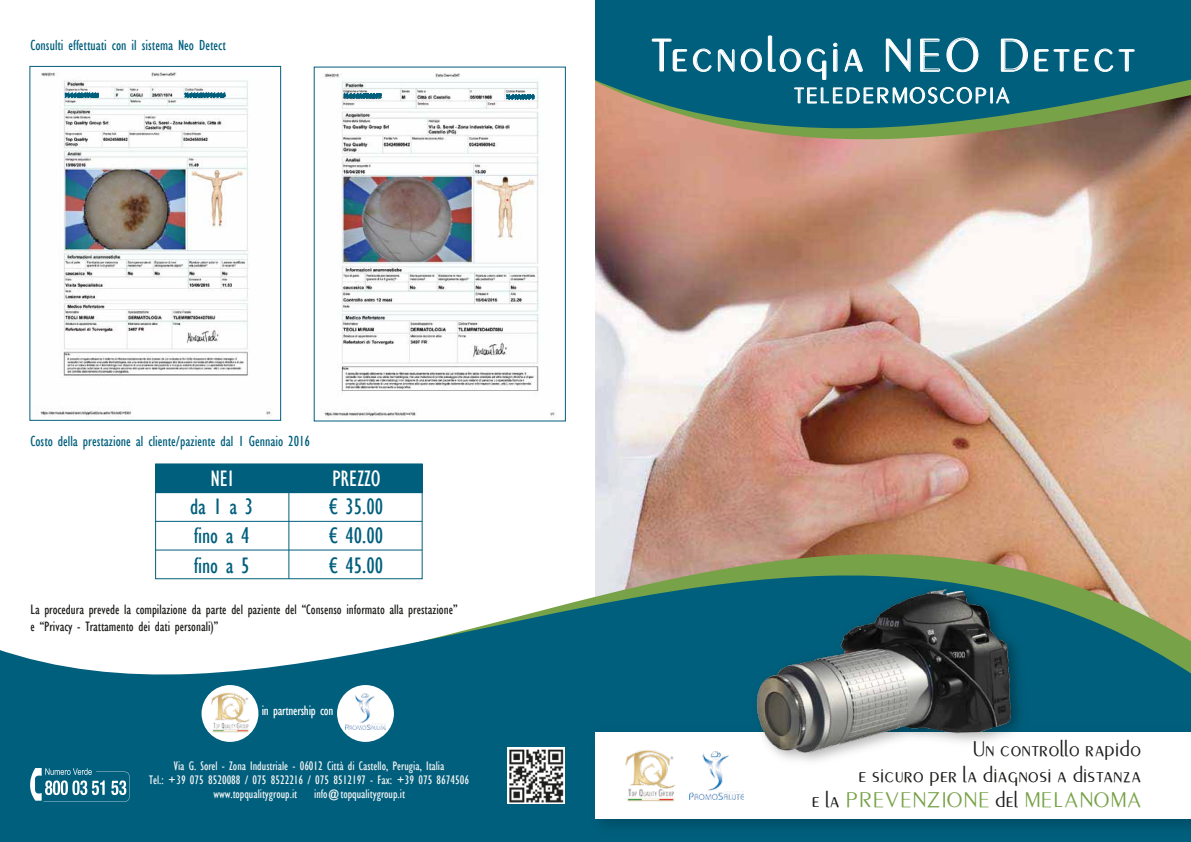
<style>
.page{position:relative;width:1191px;height:842px;background:#fff}
.page>*{position:absolute;margin:0;border:0;box-sizing:border-box;transform-origin:0 0}
.t1{font:49px "Peignot";letter-spacing:.05em;color:#fff}
.t2{font:condensed 23px/29.2px "Gill Sans";color:#005f7d;text-align:justify}
.t3{font:23px "Peignot";letter-spacing:.05em;color:#fff}
.t4{font:condensed 23px "Gill Sans";color:#fff}
.t5{font:22.6px/25.4px "Peignot";color:#1d1d1b;text-align:right}
.t6{font:condensed 15px "Gill Sans";color:#005f7d}
.t7{font:condensed 14px/16.8px "Gill Sans";color:#1d1d1b}
.t8{font:condensed 13.9px "Gill Sans";letter-spacing:-.015em;color:#fff}
.t9{font:condensed 12.7px "Gill Sans";color:#f5f5f5}
.s1{color:#77a247}
</style>
<div class="page">
<img style="left:595px;top:141px;width:596px;height:411px">
<svg style="left:595px;top:552px;width:596px;height:22px;background:#afa173"></svg>
<svg style="left:0;top:574px;width:1191px;height:268px;fill:#005f7d"></svg>
<img style="left:586px;top:723px;width:605px;height:116px">
<div style="left:595px;top:732px;width:596px;height:87px;background:#fff"></div>
<img style="left:747px;top:577px;width:284px;height:184px">
<img style="left:752px;top:579px;width:280px;height:179px">
<img style="left:689px;top:751px;width:55px;height:49px">
<img style="left:625px;top:750px;width:50px;height:51px">
<svg style="left:595px;top:130px;width:596px;height:11px;background:#a48865"></svg>
<svg style="left:595px;top:0;width:596px;height:130px;background:#196676"></svg>
<svg style="left:30px;top:768px;width:99px;height:34px;background:#42889e"></svg>
<img style="left:507px;top:747px;width:58px;height:57px">
<svg style="left:201px;top:685px;width:57px;height:57px"></svg>
<div style="left:337px;top:685px;width:57px;height:57px;background:#fff;border-radius:50%"></div>
<img style="left:345px;top:694px;width:40px;height:35px">
<img style="left:204px;top:685px;width:52px;height:53px">
<svg style="left:794px;top:87px;width:215px;height:17px;background:#498da2"></svg>
<svg style="left:652px;top:39px;width:35px;height:32px"></svg>
<svg style="left:693px;top:49px;width:18px;height:23px"></svg>
<svg style="left:718px;top:49px;width:16px;height:22px"></svg>
<svg style="left:740px;top:49px;width:22px;height:23px"></svg>
<svg style="left:768px;top:36px;width:33px;height:36px"></svg>
<svg style="left:807px;top:49px;width:19px;height:31px"></svg>
<svg style="left:833px;top:43px;width:4px;height:28px"></svg>
<svg style="left:844px;top:49px;width:18px;height:22px"></svg>
<svg style="left:886px;top:39px;width:24px;height:33px"></svg>
<svg style="left:920px;top:39px;width:20px;height:32px"></svg>
<svg style="left:946px;top:38px;width:32px;height:34px"></svg>
<svg style="left:1001px;top:39px;width:27px;height:32px"></svg>
<svg style="left:1034px;top:49px;width:54px;height:23px"></svg>
<svg style="left:1094px;top:49px;width:40px;height:23px"></svg>
<img style="left:40px;top:72px;width:232px;height:345px">
<div style="left:30px;top:66px;width:251px;height:355px;border:1px solid #005f7d"></div>
<img style="left:324px;top:73px;width:232px;height:346px">
<svg style="left:59px;top:82px;width:53px;height:27px"></svg>
<svg style="left:177px;top:83px;width:55px;height:25px"></svg>
<svg style="left:337px;top:82px;width:59px;height:27px"></svg>
<svg style="left:499px;top:85px;width:44px;height:24px"></svg>
<svg style="left:155px;top:463px;width:268px;height:117px"></svg>
<hr style="left:156px;top:549px;width:266px;height:1px;background:#005f7d">
<hr style="left:156px;top:521px;width:266px;height:1px;background:#005f7d">
<hr style="left:156px;top:492px;width:266px;height:1px;background:#005f7d">
<hr style="left:288px;top:464px;width:1px;height:115px;background:#005f7d">
<p class="t6" style="left:30px;top:37px;width:197px">Consulti effettuati con il sistema Neo Detect</p>
<p class="t6" style="left:30px;top:433px;width:281px">Costo della prestazione al cliente/paziente dal 1 Gennaio 2016</p>
<h2 class="t4" style="left:210px;top:465px;width:24px">NEI</h2>
<h2 class="t4" style="left:332px;top:465px;width:50px">PREZZO</h2>
<h2 class="t2" style="left:190px;top:492px;width:65px">da 1 a 3</h2>
<h2 class="t2" style="left:329px;top:492px;width:55px">€ 35.00 € 40.00 € 45.00</h2>
<h2 class="t2" style="left:194px;top:521px;width:57px">fino a 4 fino a 5</h2>
<p class="t7" style="left:31px;top:601px;width:428px">La procedura prevede la compilazione da parte del paziente del “Consenso informato alla prestazione” e “Privacy - Trattamento dei dati personali)”</p>
<p class="t8" style="left:262px;top:703px;width:73px">in partnership con</p>
<p class="t9" style="left:174px;top:758px;width:272px">Via G. Sorel - Zona Industriale - 06012 Città di Castello, Perugia, Italia</p>
<p class="t9" style="left:149px;top:772px;width:321px">Tel.: +39 075 8520088 / 075 8522216 / 075 8512197 - Fax: +39 075 8674506</p>
<p class="t9" style="left:213px;top:786px;width:85px">www.topqualitygroup.it</p>
<p class="t9" style="left:314px;top:786px;width:92px">info@topqualitygroup.it</p>
<h1 class="t1" style="left:650px;top:31px;width:487px">Tecnologia NEO Detect</h1>
<h2 class="t3" style="left:793px;top:84px;width:218px">TELEDERMOSCOPIA</h2>
<h3 class="t5" style="left:811px;top:736px;width:331px">Un controllo rapido<br>e sicuro per la diagnosi a distanza<br>e la <span class="s1">PREVENZIONE</span> del <span class="s1">MELANOMA</span></h3>
</div>
